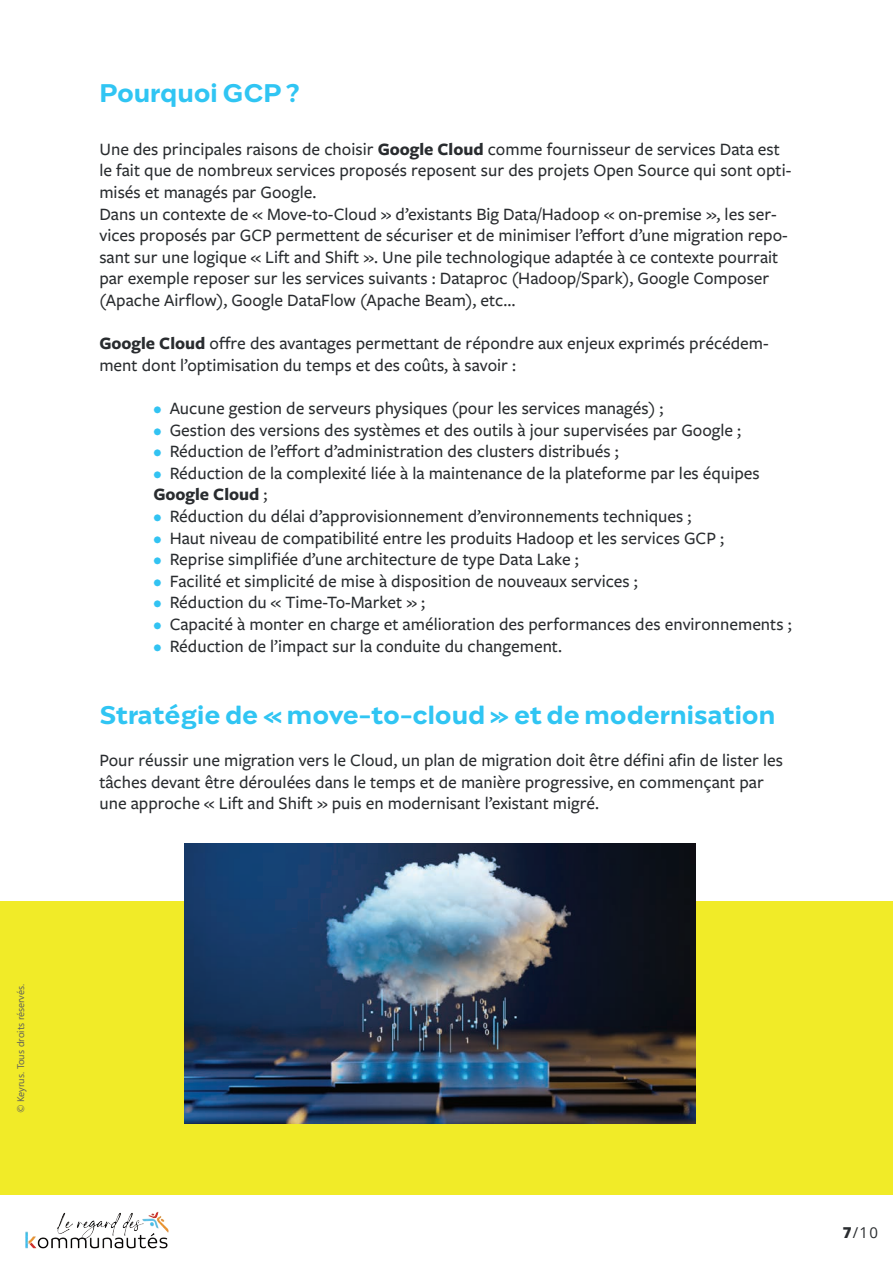
<style>
.page{position:relative;width:893px;height:1263px;background:#fff}
.page>*{position:absolute;margin:0;border:0;box-sizing:border-box;transform-origin:0 0}
.t1{font:600 25.5px "Engram";color:#30c5f3}
.t2{font:500 18px/21.6px "Freight Sans Pro";color:#292c2f}
.t3{font:15px "Open Sans";color:#292c2f}
.t4{font:9.6px "Segoe UI";color:#5c5c5c}
.s1{font-weight:700}
.s2{color:#32c3f2}
.s3{font-weight:800}
</style>
<div class="page">
<div style="left:0;top:901px;width:893px;height:294px;background:#f1eb28"></div>
<img style="left:184px;top:843px;width:512px;height:281px">
<img style="left:25px;top:1211px;width:144px;height:38px">
<p class="t4" style="left:12px;top:1113px;width:131px;rotate:-90deg">© Keyrus. Tous droits réservés.</p>
<h1 class="t1" style="left:99px;top:75px;width:201px">Pourquoi GCP ?</h1>
<p class="t2" style="left:99px;top:137px;width:693px">Une des principales raisons de choisir <span class="s1">Google Cloud</span> comme fournisseur de services Data est le fait que de nombreux services proposés reposent sur des projets Open Source qui sont opti&shy;misés et managés par Google.<br>Dans un contexte de « Move-to-Cloud » d’existants Big Data/Hadoop « on-premise », les ser&shy;vices proposés par GCP permettent de sécuriser et de minimiser l’effort d’une migration repo&shy;sant sur une logique « Lift and Shift ». Une pile technologique adaptée à ce contexte pourrait par exemple reposer sur les services suivants : Dataproc (Hadoop/Spark), Google Composer (Apache Airflow), Google DataFlow (Apache Beam), etc…</p>
<p class="t2" style="left:99px;top:332px;width:671px"><span class="s1">Google Cloud</span> offre des avantages permettant de répondre aux enjeux exprimés précédem&shy;ment dont l’optimisation du temps et des coûts, à savoir :</p>
<p class="t2" style="left:153px;top:397px;width:511px"><span class="s2">•</span> Aucune gestion de serveurs physiques (pour les services managés) ;</p>
<p class="t2" style="left:153px;top:418px;width:589px"><span class="s2">•</span> Gestion des versions des systèmes et des outils à jour supervisées par Google ;</p>
<p class="t2" style="left:153px;top:440px;width:467px"><span class="s2">•</span> Réduction de l’effort d’administration des clusters distribués ;</p>
<p class="t2" style="left:153px;top:461px;width:608px"><span class="s2">•</span> Réduction de la complexité liée à la maintenance de la plateforme par les équipes<br><span class="s1">Google Cloud</span> ;</p>
<p class="t2" style="left:153px;top:505px;width:539px"><span class="s2">•</span> Réduction du délai d’approvisionnement d’environnements techniques ;</p>
<p class="t2" style="left:153px;top:526px;width:572px"><span class="s2">•</span> Haut niveau de compatibilité entre les produits Hadoop et les services GCP ;</p>
<p class="t2" style="left:153px;top:548px;width:427px"><span class="s2">•</span> Reprise simplifiée d’une architecture de type Data Lake ;</p>
<p class="t2" style="left:153px;top:569px;width:486px"><span class="s2">•</span> Facilité et simplicité de mise à disposition de nouveaux services ;</p>
<p class="t2" style="left:153px;top:591px;width:273px"><span class="s2">•</span> Réduction du « Time-To-Market » ;</p>
<p class="t2" style="left:153px;top:613px;width:640px"><span class="s2">•</span> Capacité à monter en charge et amélioration des performances des environnements ;</p>
<p class="t2" style="left:153px;top:634px;width:410px"><span class="s2">•</span> Réduction de l’impact sur la conduite du changement.</p>
<h1 class="t1" style="left:99px;top:697px;width:677px">Stratégie de « move-to-cloud » et de modernisation</h1>
<p class="t2" style="left:99px;top:749px;width:685px">Pour réussir une migration vers le Cloud, un plan de migration doit être défini afin de lister les tâches devant être déroulées dans le temps et de manière progressive, en commençant par une approche « Lift and Shift » puis en modernisant l’existant migré.</p>
<p class="t3" style="left:843px;top:1222px;width:37px"><span class="s3">7</span>/10</p>
</div>
